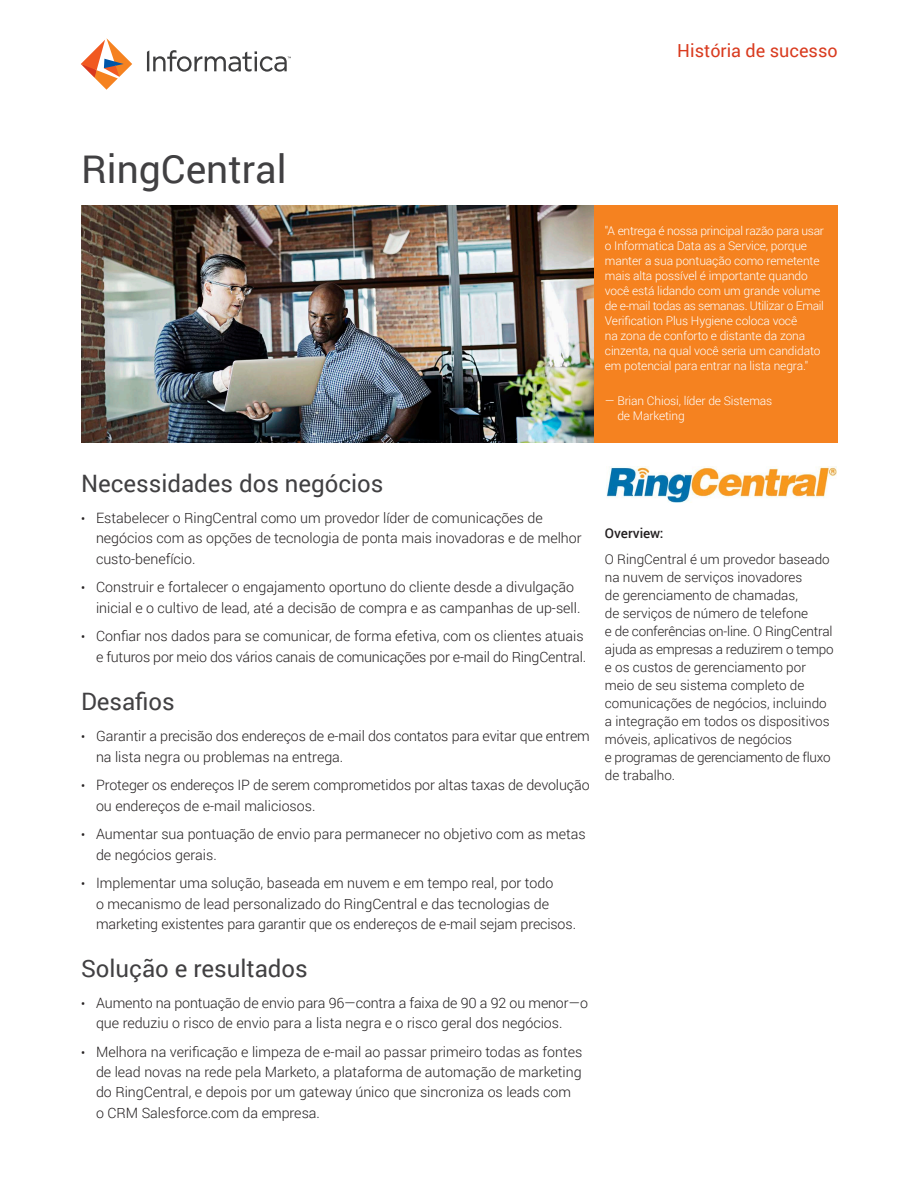
<style>
.page{position:relative;width:918px;height:1188px;background:#fff}
.page>*{position:absolute;margin:0;border:0;box-sizing:border-box;transform-origin:0 0}
.document_title{font:39px "Roboto";color:#414042}
.body_text{font:24px "Roboto";color:#414042}
.Document_Type{font:18px "Roboto";color:#d93b1f}
.t1{font:300 14.25px/20.2px "Roboto";color:#231f20}
.Sidebar_header{font:300 13.5px/18px "Roboto";color:#231f20}
.Sidebar_header-2{font:500 13.5px "Roboto";color:#231f20}
.Pull_quote_attribute{font:300 12px/15px "Roboto";letter-spacing:-.01em;color:#fff}
.s1{font-weight:400;font-size:12px}
</style>
<div class="page">
<img style="left:606px;top:467px;width:231px;height:35px">
<div style="left:81px;top:205px;width:757px;height:238px;background:#f58220"></div>
<img style="left:81px;top:205px;width:512px;height:238px">
<svg style="left:81px;top:38px;width:51px;height:52px"></svg>
<svg style="left:147px;top:50px;width:144px;height:22px"></svg>
<p class="Document_Type" style="left:677px;top:38px;width:162px">História de sucesso</p>
<p class="document_title" style="left:81px;top:142px;width:207px">RingCentral</p>
<p class="Pull_quote_attribute" style="left:605px;top:223px;width:221px">"A entrega é nossa principal razão para usar o Informatica Data as a Service, porque manter a sua pontuação como remetente mais alta possível é importante quando você está lidando com um grande volume de e-mail todas as semanas. Utilizar o Email Verification Plus Hygiene coloca você<br>na zona de conforto e distante da zona cinzenta, na qual você seria um candidato em potencial para entrar na lista negra."</p>
<p class="Pull_quote_attribute" style="left:617px;top:393px;width:156px;text-indent:-12px">— Brian Chiosi, líder de Sistemas de Marketing</p>
<p class="body_text" style="left:81px;top:467px;width:304px">Necessidades dos negócios</p>
<p class="t1" style="left:96px;top:507px;width:487px;text-indent:-15px"><span class="s1">•</span> Estabelecer o RingCentral como um provedor líder de comunicações de negócios com as opções de tecnologia de ponta mais inovadoras e de melhor custo-benefício.</p>
<p class="t1" style="left:96px;top:577px;width:486px;text-indent:-15px"><span class="s1">•</span> Construir e fortalecer o engajamento oportuno do cliente desde a divulgação inicial e o cultivo de lead, até a decisão de compra e as campanhas de up-sell.</p>
<p class="t1" style="left:81px;top:626px;width:507px;text-align:right"><span class="s1">•</span> Confiar nos dados para se comunicar, de forma efetiva, com os clientes atuais e futuros por meio dos vários canais de comunicações por e-mail do RingCentral.</p>
<p class="body_text" style="left:81px;top:685px;width:95px">Desafios</p>
<p class="t1" style="left:96px;top:726px;width:495px;text-indent:-15px"><span class="s1">•</span> Garantir a precisão dos endereços de e-mail dos contatos para evitar que entrem na lista negra ou problemas na entrega.</p>
<p class="t1" style="left:96px;top:775px;width:495px;text-indent:-15px"><span class="s1">•</span> Proteger os endereços IP de serem comprometidos por altas taxas de devolução ou endereços de e-mail maliciosos.</p>
<p class="t1" style="left:96px;top:824px;width:491px;text-indent:-15px"><span class="s1">•</span> Aumentar sua pontuação de envio para permanecer no objetivo com as metas de negócios gerais.</p>
<p class="t1" style="left:96px;top:873px;width:482px;text-indent:-15px"><span class="s1">•</span> Implementar uma solução, baseada em nuvem e em tempo real, por todo<br>o mecanismo de lead personalizado do RingCentral e das tecnologias de marketing existentes para garantir que os endereços de e-mail sejam precisos.</p>
<p class="body_text" style="left:81px;top:952px;width:228px">Solução e resultados</p>
<p class="t1" style="left:96px;top:992px;width:494px;text-indent:-15px"><span class="s1">•</span> Aumento na pontuação de envio para 96—contra a faixa de 90 a 92 ou menor—o que reduziu o risco de envio para a lista negra e o risco geral dos negócios.</p>
<p class="t1" style="left:96px;top:1041px;width:488px;text-indent:-15px"><span class="s1">•</span> Melhora na verificação e limpeza de e-mail ao passar primeiro todas as fontes de lead novas na rede pela Marketo, a plataforma de automação de marketing do RingCentral, e depois por um gateway único que sincroniza os leads com o CRM Salesforce.com da empresa.</p>
<p class="Sidebar_header-2" style="left:605px;top:523px;width:60px">Overview:</p>
<p class="Sidebar_header" style="left:605px;top:550px;width:230px">O RingCentral é um provedor baseado na nuvem de serviços inovadores<br>de gerenciamento de chamadas,<br>de serviços de número de telefone<br>e de conferências on-line. O RingCentral ajuda as empresas a reduzirem o tempo e os custos de gerenciamento por meio de seu sistema completo de comunicações de negócios, incluindo a integração em todos os dispositivos móveis, aplicativos de negócios<br>e programas de gerenciamento de fluxo de trabalho.</p>
</div>
